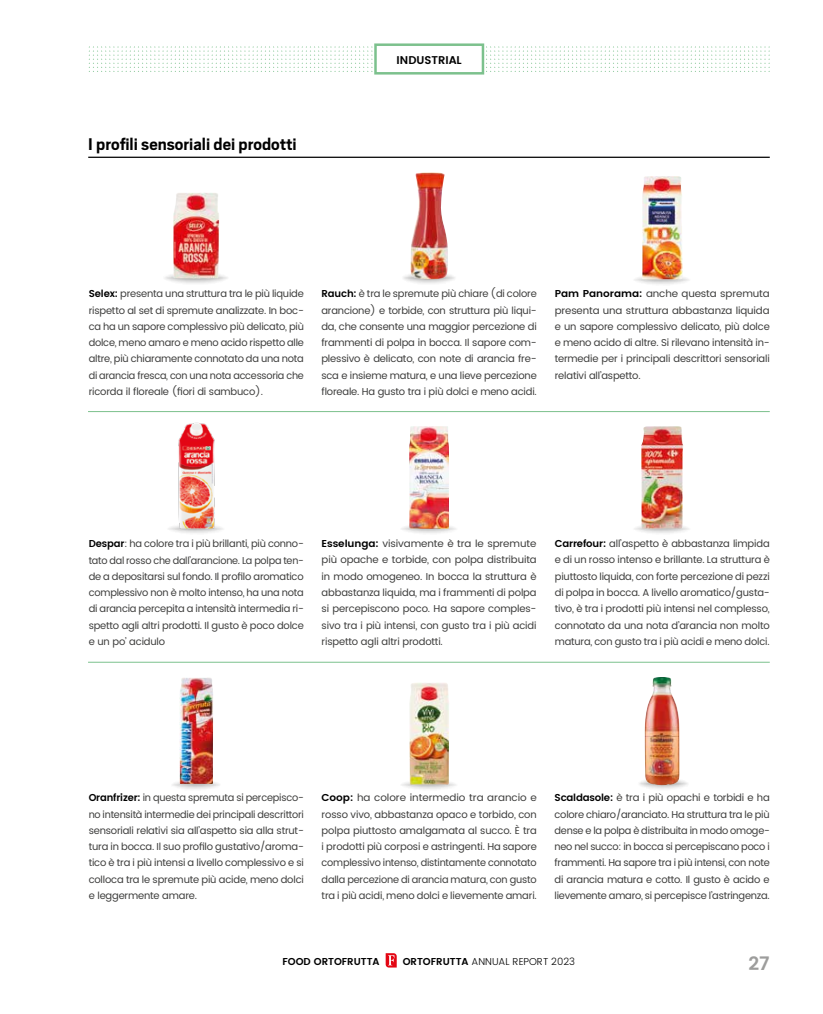
<style>
.page{position:relative;width:823px;height:1014px;background:#fff}
.page>*{position:absolute;margin:0;border:0;box-sizing:border-box;transform-origin:0 0}
.t1{font:700 18.75px "Scout";color:#000}
.t2{font:600 18.75px "Poppins";color:#9d9d9c}
.t3{font:600 11.25px "Poppins";color:#000}
.t4{font:10px/16.2px "Poppins";letter-spacing:-.02em;color:#3c3c3b;text-align:justify}
.t5{font:10px/16.2px "Poppins";letter-spacing:-.02em;color:#3c3c3b;text-align:justify;scale:1.04 1}
.t6{font:300 10px "Poppins";color:#000}
.t7{font:600 10px "Poppins";color:#000}
.s1{font-weight:600;color:#000}
.s2{font-weight:600}
</style>
<div class="page">
<svg style="left:89px;top:46px;width:680px;height:26px"></svg>
<div style="left:375px;top:45px;width:107px;height:28px;background:#fff"></div>
<div style="left:374px;top:43px;width:110px;height:32px;border:2px solid #7cc18d"></div>
<svg style="left:385px;top:953px;width:11px;height:14px"></svg>
<svg style="left:636px;top:776px;width:53px;height:16px"></svg>
<svg style="left:170px;top:777px;width:52px;height:15px"></svg>
<svg style="left:399px;top:777px;width:60px;height:15px"></svg>
<svg style="left:166px;top:521px;width:60px;height:15px"></svg>
<svg style="left:399px;top:521px;width:60px;height:15px"></svg>
<svg style="left:631px;top:521px;width:60px;height:15px"></svg>
<svg style="left:631px;top:272px;width:60px;height:14px"></svg>
<svg style="left:162px;top:269px;width:67px;height:17px"></svg>
<hr style="left:88px;top:157px;width:681px;height:1px;background:#000">
<hr style="left:88px;top:411px;width:681px;height:1px;background:#7cc18d">
<hr style="left:88px;top:662px;width:681px;height:1px;background:#7cc18d">
<img style="left:173px;top:193px;width:46px;height:86px">
<img style="left:641px;top:176px;width:41px;height:103px">
<img style="left:176px;top:422px;width:40px;height:108px">
<img style="left:408px;top:426px;width:41px;height:102px">
<img style="left:640px;top:426px;width:43px;height:102px">
<img style="left:179px;top:677px;width:34px;height:107px">
<img style="left:409px;top:683px;width:40px;height:101px">
<img style="left:644px;top:677px;width:35px;height:108px">
<svg style="left:400px;top:269px;width:57px;height:17px"></svg>
<img style="left:410px;top:172px;width:37px;height:107px">
<h1 class="t1" style="left:88px;top:131px;width:210px">I profili sensoriali dei prodotti</h1>
<p class="t3" style="left:396px;top:54px;width:67px">INDUSTRIAL</p>
<p class="t4" style="left:89px;top:286px;width:217px"><span class="s1">Selex:</span> presenta una struttura tra le più liquide rispetto al set di spremute analizzate. In boc&shy;ca ha un sapore complessivo più delicato, più dolce, meno amaro e meno acido rispetto alle altre, più chiaramente connotato da una nota di arancia fresca, con una nota accessoria che ricorda il floreale (fiori di sambuco).</p>
<p class="t4" style="left:321px;top:286px;width:217px"><span class="s1">Rauch:</span> è tra le spremute più chiare (di colore arancione) e torbide, con struttura più liqui&shy;da, che consente una maggior percezione di frammenti di polpa in bocca. Il sapore com&shy;plessivo è delicato, con note di arancia fre&shy;sca e insieme matura, e una lieve percezione floreale. Ha gusto tra i più dolci e meno acidi.</p>
<p class="t5" style="left:554px;top:286px;width:208px"><span class="s1">Pam Panorama:</span> anche questa spremuta presenta una struttura abbastanza liquida e un sapore complessivo delicato, più dolce e meno acido di altre. Si rilevano intensità in&shy;termedie per i principali descrittori sensoriali relativi all’aspetto.</p>
<p class="t4" style="left:89px;top:535px;width:216px"><span class="s1">Despar</span>: ha colore tra i più brillanti, più conno&shy;tato dal rosso che dall’arancione. La polpa ten&shy;de a depositarsi sul fondo. Il profilo aromatico complessivo non è molto intenso, ha una nota di arancia percepita a intensità intermedia ri&shy;spetto agli altri prodotti. Il gusto è poco dolce e un po’ acidulo</p>
<p class="t5" style="left:321px;top:535px;width:208px"><span class="s1">Esselunga:</span> visivamente è tra le spremute più opache e torbide, con polpa distribuita in modo omogeneo. In bocca la struttura è abbastanza liquida, ma i frammenti di polpa si percepiscono poco. Ha sapore comples&shy;sivo tra i più intensi, con gusto tra i più acidi rispetto agli altri prodotti.</p>
<p class="t4" style="left:554px;top:535px;width:216px"><span class="s1">Carrefour:</span> all’aspetto è abbastanza limpida e di un rosso intenso e brillante. La struttura è piuttosto liquida, con forte percezione di pezzi di polpa in bocca. A livello aromatico/gusta&shy;tivo, è tra i prodotti più intensi nel complesso, connotato da una nota d’arancia non molto matura, con gusto tra i più acidi e meno dolci.</p>
<p class="t4" style="left:89px;top:789px;width:216px"><span class="s1">Oranfrizer:</span> in questa spremuta si percepisco&shy;no intensità intermedie dei principali descrittori sensoriali relativi sia all’aspetto sia alla strut&shy;tura in bocca. Il suo profilo gustativo/aroma&shy;tico è tra i più intensi a livello complessivo e si colloca tra le spremute più acide, meno dolci e leggermente amare.</p>
<p class="t5" style="left:321px;top:789px;width:208px"><span class="s1">Coop:</span> ha colore intermedio tra arancio e rosso vivo, abbastanza opaco e torbido, con polpa piuttosto amalgamata al succo. È tra i prodotti più corposi e astringenti. Ha sapore complessivo intenso, distintamente connotato dalla percezione di arancia matura, con gusto tra i più acidi, meno dolci e lievemente amari.</p>
<p class="t4" style="left:554px;top:789px;width:217px"><span class="s1">Scaldasole:</span> è tra i più opachi e torbidi e ha colore chiaro/aranciato. Ha struttura tra le più dense e la polpa è distribuita in modo omoge&shy;neo nel succo: in bocca si percepiscano poco i frammenti. Ha sapore tra i più intensi, con note di arancia matura e cotto. Il gusto è acido e lievemente amaro, si percepisce l’astringenza.</p>
<p class="t7" style="left:282px;top:955px;width:99px">FOOD ORTOFRUTTA</p>
<p class="t6" style="left:402px;top:955px;width:174px"><span class="s2">ORTOFRUTTA</span> ANNUAL REPORT 2023</p>
<h1 class="t2" style="left:748px;top:952px;width:23px">27</h1>
</div>
